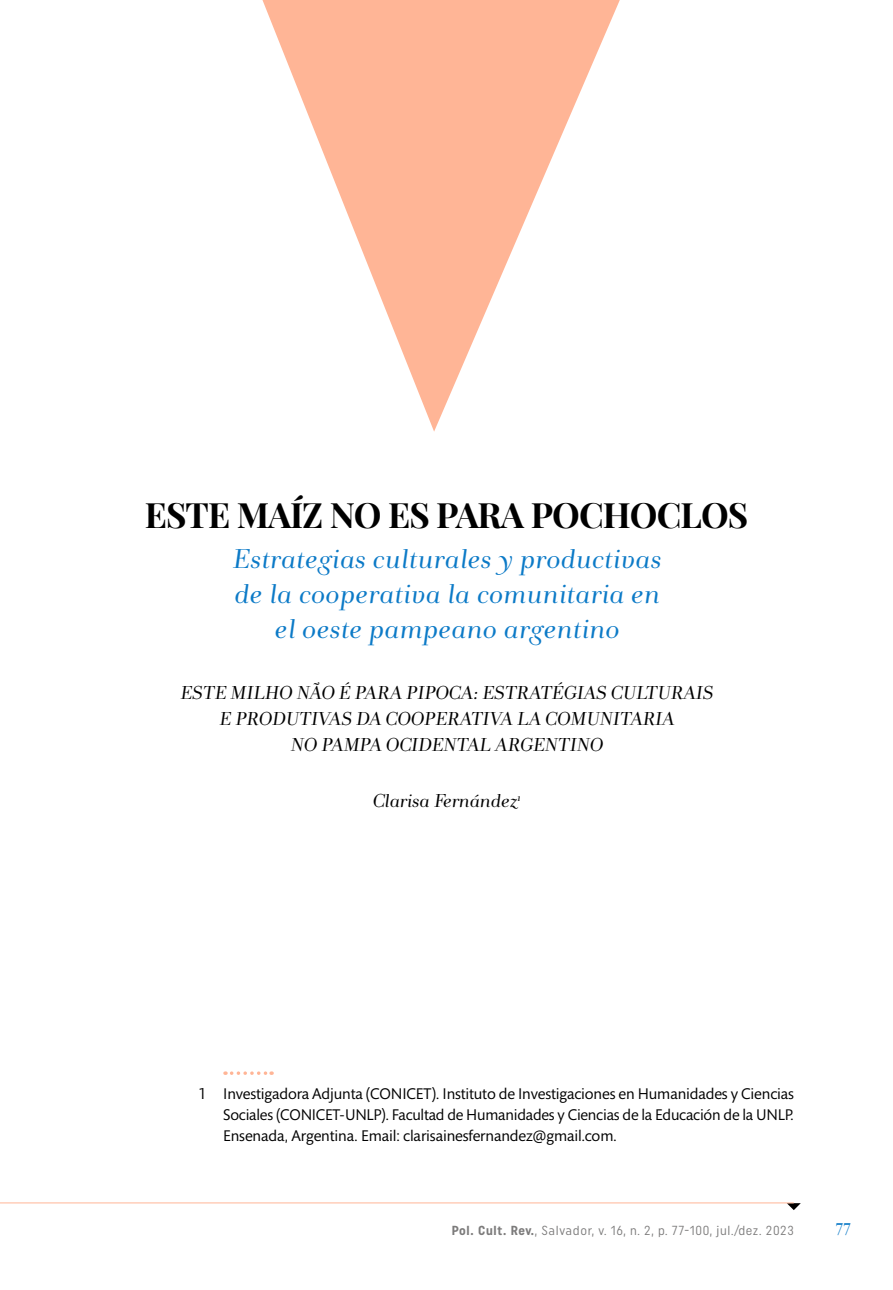
<style>
.page{position:relative;width:893px;height:1290px;background:#fff}
.page>*{position:absolute;margin:0;border:0;box-sizing:border-box;transform-origin:0 0}
.t1{font:700 35px "Playfair Display";letter-spacing:-.025em;color:#000}
.t2{font:italic 28px/35px "Andrade";color:#0c7ac7;text-align:center}
.t3{font:italic 19.25px/26.2px "Andrade";letter-spacing:-.015em;color:#000;text-align:center}
.t4{font:700 17.5px "Andrade Pro";color:#0c7ac7}
.t5{font:15.75px/21px "Mundo Sans Std";letter-spacing:-.01em;color:#000;text-align:justify}
.t6{font:13.12px "Uniform Condensed";letter-spacing:.05em;color:#7c7b7b}
.s1{font-weight:700}
</style>
<div class="page">
<svg style="left:262px;top:0;width:358px;height:432px"></svg>
<svg style="left:787px;top:1203px;width:14px;height:7px"></svg>
<hr style="left:0;top:1202px;width:794px;height:1px;background:#ffb596">
<svg style="left:232px;top:1071px;width:40px;height:4px"></svg>
<h1 class="t1" style="left:145px;top:493px;width:605px">ESTE MAÍZ NO ES PARA POCHOCLOS</h1>
<h2 class="t2" style="left:232px;top:542px;width:431px">Estrategias culturales y productivas de la cooperativa la comunitaria en el oeste pampeano argentino</h2>
<p class="t3" style="left:180px;top:680px;width:535px">ESTE MILHO NÃO É PARA PIPOCA: ESTRATÉGIAS CULTURAIS<br>E PRODUTIVAS DA COOPERATIVA LA COMUNITARIA<br>NO PAMPA OCIDENTAL ARGENTINO</p>
<p class="t3" style="left:372px;top:789px;width:150px">Clarisa Fernández<sup>1</sup></p>
<p class="t5" style="left:223px;top:1084px;width:572px;text-indent:-25px">1 Investigadora Adjunta (CONICET). Instituto de Investigaciones en Humanidades y Ciencias Sociales (CONICET-UNLP). Facultad de Humanidades y Ciencias de la Educación de la UNLP.<br>Ensenada, Argentina. Email: clarisainesfernandez@gmail.com.</p>
<p class="t6" style="left:452px;top:1223px;width:344px"><span class="s1">Pol. Cult. Rev.</span>, Salvador, v. 16, n. 2, p. 77-100, jul./dez. 2023</p>
<p class="t4" style="left:835px;top:1218px;width:17px">77</p>
</div>
